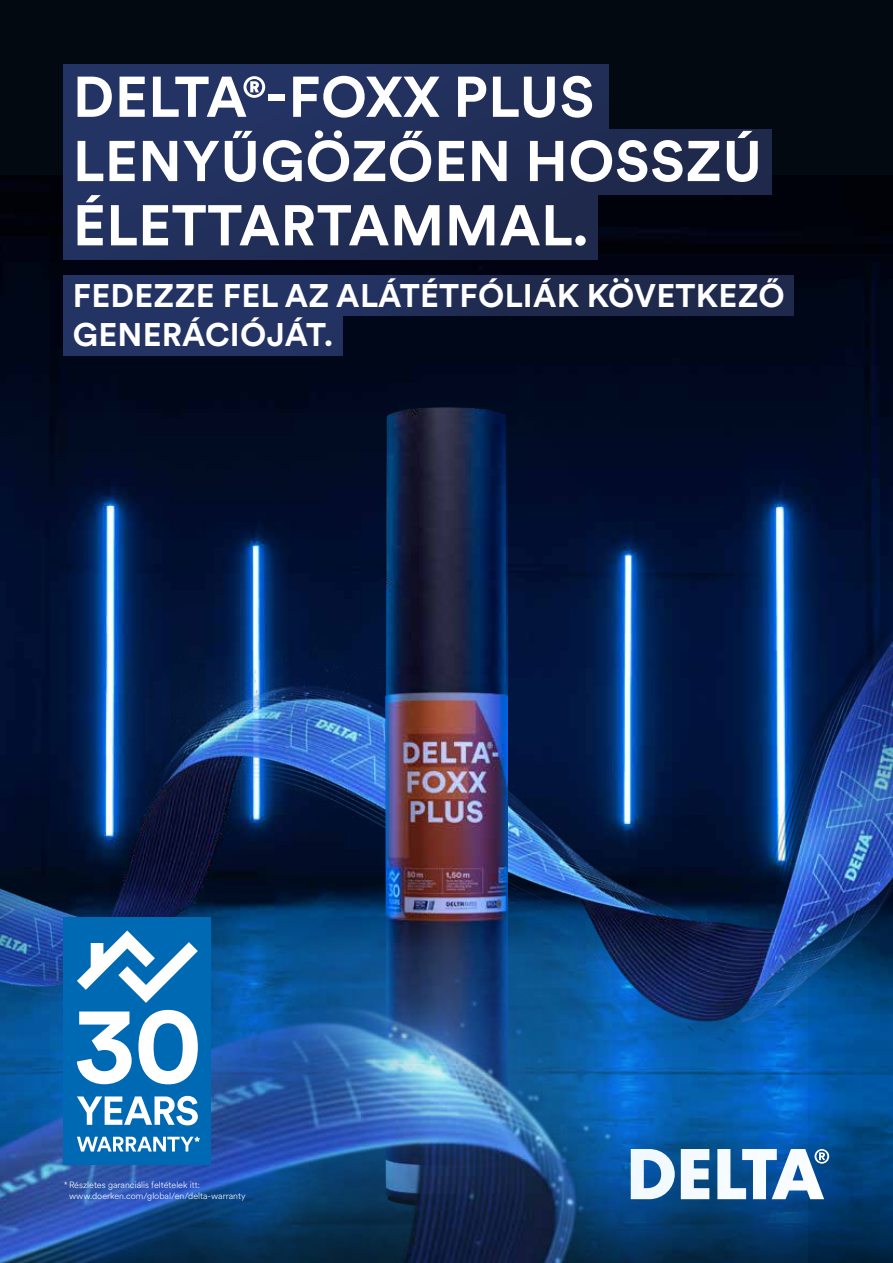
<style>
.page{position:relative;width:893px;height:1263px;background:#020911}
.page>*{position:absolute;margin:0;border:0;box-sizing:border-box;transform-origin:0 0}
.t1{font:700 56.7px/64.2px "Circular XX";letter-spacing:.01em;color:#fff}
.t2{font:700 32.4px/38.8px "Circular XX";letter-spacing:.01em;color:#fff}
.t3{font:300 9px/10.8px "Circular XX";color:#fff}
</style>
<div class="page">
<img style="left:0;top:176px;width:893px;height:947px">
<img style="left:0;top:413px;width:893px;height:692px">
<svg style="left:807px;top:1123px;width:86px;height:140px;background:#00396c"></svg>
<svg style="left:807px;top:1149px;width:22px;height:50px"></svg>
<img style="left:385px;top:408px;width:122px;height:511px">
<div style="left:64px;top:65px;width:544px;height:65px;background:#233261"></div>
<div style="left:64px;top:130px;width:708px;height:64px;background:#212e58"></div>
<div style="left:64px;top:194px;width:533px;height:65px;background:#202d56"></div>
<div style="left:64px;top:276px;width:729px;height:40px;background:#212e58"></div>
<div style="left:64px;top:316px;width:278px;height:40px;background:#233363"></div>
<img style="left:0;top:919px;width:807px;height:344px">
<div style="left:64px;top:917px;width:147px;height:247px;background:#0069b4"></div>
<svg style="left:77px;top:930px;width:121px;height:73px"></svg>
<svg style="left:77px;top:1011px;width:55px;height:73px"></svg>
<svg style="left:138px;top:1010px;width:60px;height:74px"></svg>
<svg style="left:77px;top:1096px;width:121px;height:29px"></svg>
<svg style="left:77px;top:1137px;width:123px;height:14px"></svg>
<h1 class="t1" style="left:73px;top:62px;width:691px">DELTA®-FOXX PLUS<br>LENYŰGÖZŐEN HOSSZÚ<br>ÉLETTARTAMMAL.</h1>
<h2 class="t2" style="left:73px;top:275px;width:713px">FEDEZZE FEL AZ ALÁTÉTFÓLIÁK KÖVETKEZŐ<br>GENERÁCIÓJÁT.</h2>
<p class="t3" style="left:69px;top:1179px;width:178px;text-indent:-5px">* Részletes garanciális feltételek itt: www.doerken.com/global/en/delta-warranty</p>
</div>
